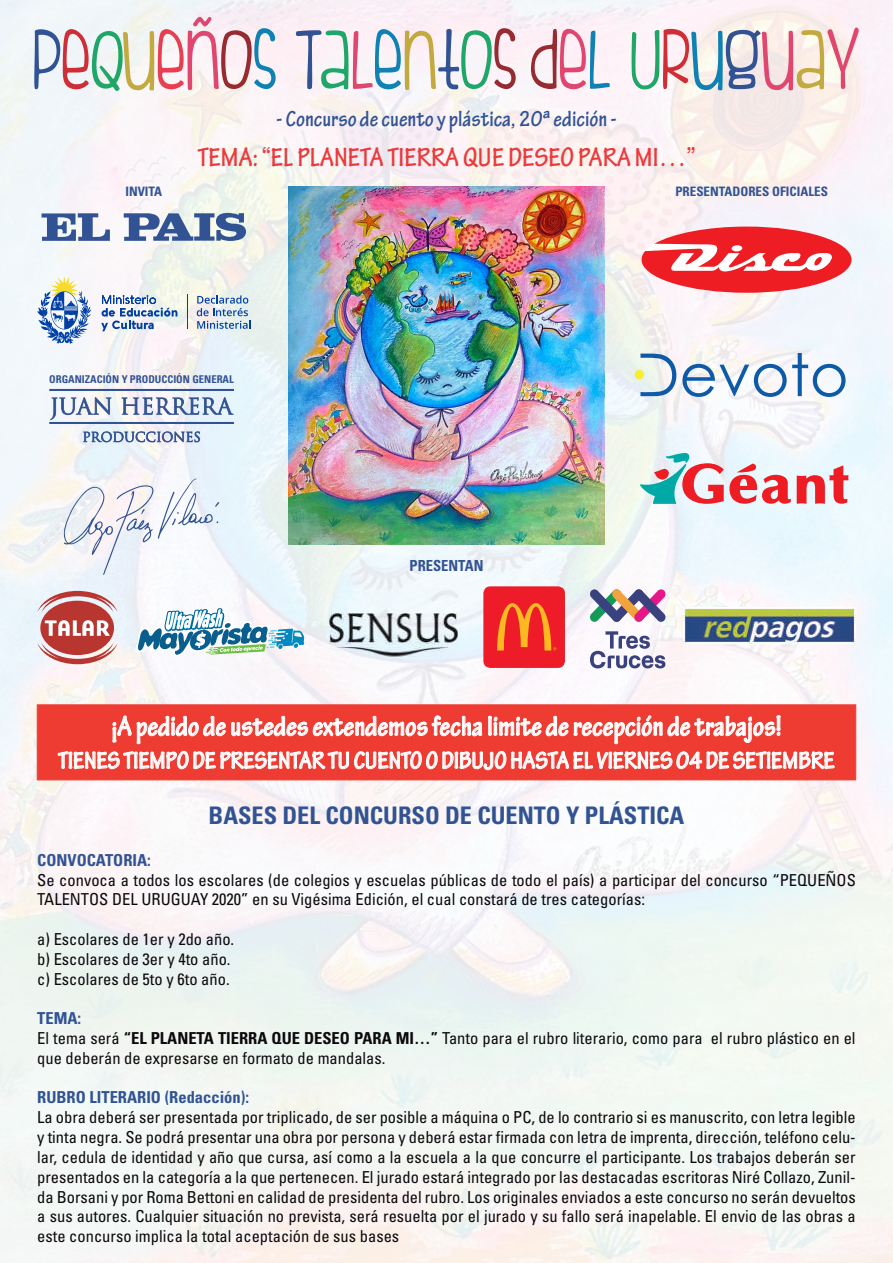
<style>
.page{position:relative;width:893px;height:1263px;background:#fff}
.page>*{position:absolute;margin:0;border:0;box-sizing:border-box;transform-origin:0 0}
.t1{font:700 condensed 28.95px "Tekton Pro";color:#fff}
.t2{font:700 condensed 28.05px "Tekton Pro";color:#ea3b3c}
.t3{font:700 condensed 25.2px "Tekton Pro";color:#fff}
.t4{font:700 condensed 24.15px "Univers";color:#325393}
.t5{font:700 condensed 23.25px "Tekton Pro";color:#325393}
.t6{font:condensed 16.5px/19.8px "Univers";color:#0c090d}
.t7{font:700 condensed 16.5px "Univers";color:#325393}
.t8{font:700 condensed 15.3px "Univers";color:#325393;scale:.96 1}
.t9{font:700 condensed 13.05px "Univers";color:#325393}
.t10{font:700 condensed 10.65px "Univers";color:#325393}
.s1{font-weight:700;color:#325393}
.s2{font-weight:700}
</style>
<div class="page">
<img style="left:0;top:0;width:893px;height:1263px">
<svg style="left:531px;top:29px;width:79px;height:60px"></svg>
<svg style="left:632px;top:27px;width:227px;height:63px"></svg>
<svg style="left:34px;top:17px;width:242px;height:74px"></svg>
<svg style="left:296px;top:28px;width:220px;height:62px"></svg>
<img style="left:683px;top:607px;width:173px;height:36px">
<div style="left:40px;top:601px;width:74px;height:54px;background:#b83530;border-radius:50%"></div>
<svg style="left:45px;top:620px;width:65px;height:16px"></svg>
<svg style="left:38px;top:643px;width:79px;height:21px"></svg>
<svg style="left:38px;top:591px;width:79px;height:21px"></svg>
<img style="left:329px;top:614px;width:129px;height:43px">
<svg style="left:590px;top:589px;width:76px;height:33px"></svg>
<svg style="left:590px;top:631px;width:75px;height:37px"></svg>
<div style="left:483px;top:586px;width:82px;height:82px;background:#ee1c28;border-radius:7px"></div>
<svg style="left:497px;top:603px;width:59px;height:47px"></svg>
<img style="left:289px;top:187px;width:315px;height:358px">
<svg style="left:42px;top:211px;width:206px;height:31px"></svg>
<svg style="left:50px;top:397px;width:61px;height:23px"></svg>
<svg style="left:121px;top:397px;width:113px;height:18px"></svg>
<hr style="left:49px;top:422px;width:185px;height:2px;background:#325393">
<hr style="left:49px;top:389px;width:185px;height:2px;background:#325393">
<svg style="left:83px;top:431px;width:117px;height:11px"></svg>
<svg style="left:64px;top:479px;width:155px;height:96px"></svg>
<svg style="left:135px;top:607px;width:169px;height:50px"></svg>
<svg style="left:641px;top:227px;width:211px;height:66px"></svg>
<div style="left:635px;top:370px;width:9px;height:9px;background:#f6ee33;border-radius:50%"></div>
<svg style="left:640px;top:353px;width:206px;height:44px"></svg>
<svg style="left:797px;top:465px;width:52px;height:39px;background:#eb8d93"></svg>
<svg style="left:640px;top:453px;width:151px;height:51px;background:#d2b4b8"></svg>
<div style="left:37px;top:704px;width:819px;height:76px;background:#ee3c33;border:1px solid #ee3e35"></div>
<svg style="left:112px;top:715px;width:370px;height:29px"></svg>
<svg style="left:488px;top:715px;width:293px;height:29px"></svg>
<svg style="left:57px;top:751px;width:778px;height:20px"></svg>
<hr style="left:187px;top:295px;width:1px;height:34px;background:#0040a6">
<svg style="left:101px;top:295px;width:76px;height:36px"></svg>
<svg style="left:37px;top:276px;width:54px;height:68px"></svg>
<svg style="left:197px;top:295px;width:53px;height:34px;background:#b1c3da"></svg>
<h3 class="t5" style="left:276px;top:105px;width:342px">- Concurso de cuento y plástica, 20ª edición -</h3>
<h2 class="t2" style="left:198px;top:141px;width:499px">TEMA: “EL PLANETA TIERRA QUE DESEO PARA MI…”</h2>
<p class="t9" style="left:125px;top:183px;width:38px">INVITA</p>
<p class="t9" style="left:675px;top:183px;width:154px">PRESENTADORES OFICIALES</p>
<p class="t10" style="left:49px;top:372px;width:186px">ORGANIZACIÓN Y PRODUCCIÓN GENERAL</p>
<p class="t8" style="left:410px;top:556px;width:78px">PRESENTAN</p>
<h1 class="t1" style="left:111px;top:709px;width:672px">¡A pedido de ustedes extendemos fecha limite de recepción de trabajos!</h1>
<h3 class="t3" style="left:58px;top:746px;width:778px">TIENES TIEMPO DE PRESENTAR TU CUENTO O DIBUJO HASTA EL VIERNES 04 DE SETIEMBRE</h3>
<h3 class="t4" style="left:209px;top:801px;width:477px">BASES DEL CONCURSO DE CUENTO Y PLÁSTICA</h3>
<p class="t7" style="left:37px;top:850px;width:115px">CONVOCATORIA:</p>
<p class="t6" style="left:37px;top:870px;width:820px">Se convoca a todos los escolares (de colegios y escuelas públicas de todo el país) a participar del concurso “PEQUEÑOS<br>TALENTOS DEL URUGUAY 2020” en su Vigésima Edición, el cual constará de tres categorías:</p>
<p class="t6" style="left:37px;top:929px;width:199px">a) Escolares de 1er y 2do año. b) Escolares de 3er y 4to año. c) Escolares de 5to y 6to año.</p>
<p class="t6" style="left:37px;top:1008px;width:820px"><span class="s1">TEMA:<br></span>El tema será <span class="s2">“EL PLANETA TIERRA QUE DESEO PARA MI…”</span> Tanto para el rubro literario, como para el rubro plástico en el que deberán de expresarse en formato de mandalas.</p>
<p class="t7" style="left:37px;top:1087px;width:213px">RUBRO LITERARIO (Redacción):</p>
<p class="t6" style="left:37px;top:1107px;width:820px;text-align:justify">La obra deberá ser presentada por triplicado, de ser posible a máquina o PC, de lo contrario si es manuscrito, con letra legible y tinta negra. Se podrá presentar una obra por persona y deberá estar firmada con letra de imprenta, dirección, teléfono celu&shy;lar, cedula de identidad y año que cursa, así como a la escuela a la que concurre el participante. Los trabajos deberán ser presentados en la categoría a la que pertenecen. El jurado estará integrado por las destacadas escritoras Niré Collazo, Zunil&shy;da Borsani y por Roma Bettoni en calidad de presidenta del rubro. Los originales enviados a este concurso no serán devueltos a sus autores. Cualquier situación no prevista, será resuelta por el jurado y su fallo será inapelable. El envio de las obras a este concurso implica la total aceptación de sus bases</p>
</div>
